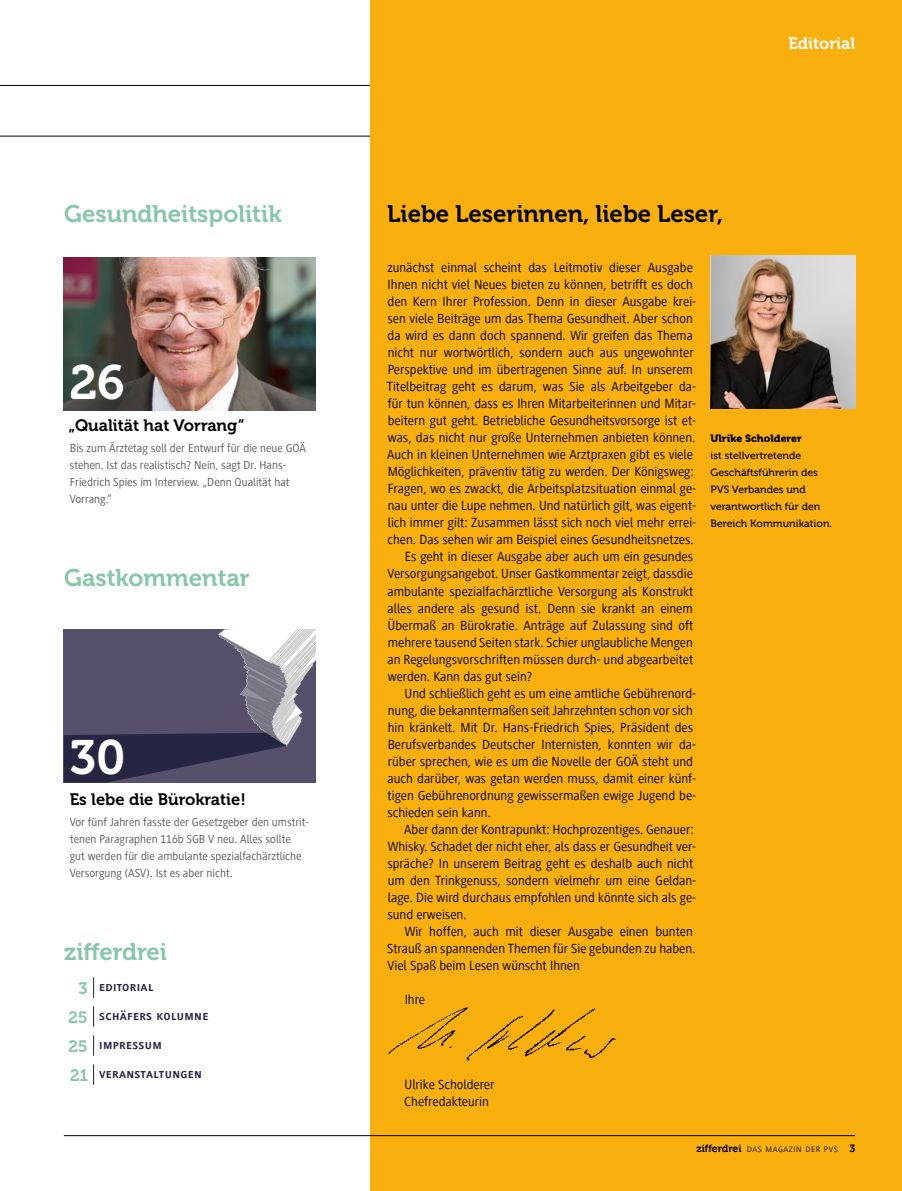
<style>
.page{position:relative;width:902px;height:1191px;background:#fff}
.page>*{position:absolute;margin:0;border:0;box-sizing:border-box;transform-origin:0 0}
.t1{font:48px "Museo 700";color:#fff}
.Rubrik{font:24px "Museo 700";color:#86c7a8}
.t2{font:24px "Museo 700";color:#000}
.Titel{font:16.5px "Museo 700";color:#000}
.RUBRIKTITEL{font:16.5px "Museo 700";color:#fff}
.Seitenzahl{font:16.5px "Museo 700";color:#86c7a8}
.Brot{font:13.65px/17px "Generis Sans Com";color:#000}
.Brot_ohne_Einzug{font:13.65px/17px "Generis Sans Com";color:#000}
.Unterrubrik{font:700 13.5px "Generis Sans Com";letter-spacing:.04em;color:#262542}
.Anleser{font:12px/17px "Generis Sans Com";color:#575756}
.Marginal{font:10.5px/17px "Museo 500";color:#000}
.Credit-Zeile{font:300 10.5px "Generis Sans Com";letter-spacing:.05em;color:#000}
.Credit-Zeile-2{font:10.5px "Museo 700";color:#000}
.s1{font-family:"Museo 900"}
.s2{font-family:"Museo 700";font-weight:400}
</style>
<div class="page">
<div style="left:370px;top:0;width:531px;height:1191px;background:#f9af0e"></div>
<img style="left:388px;top:1007px;width:228px;height:53px">
<img style="left:710px;top:255px;width:145px;height:153px">
<hr style="left:0;top:85px;width:370px;height:1px;background:#000">
<hr style="left:0;top:136px;width:370px;height:1px;background:#000">
<img style="left:64px;top:257px;width:251px;height:153px">
<svg style="left:64px;top:629px;width:252px;height:153px;background:#5e5a70"></svg>
<svg style="left:93px;top:977px;width:1px;height:20px"></svg>
<svg style="left:93px;top:1006px;width:1px;height:20px"></svg>
<svg style="left:93px;top:1035px;width:1px;height:20px"></svg>
<svg style="left:93px;top:1064px;width:1px;height:20px"></svg>
<hr style="left:64px;top:1135px;width:791px;height:1px;background:#000">
<p class="Rubrik" style="left:64px;top:200px;width:219px">Gesundheitspolitik</p>
<p class="t1" style="left:69px;top:356px;width:57px">26</p>
<p class="Titel" style="left:68px;top:415px;width:177px">„Qualität hat Vorrang“</p>
<p class="Anleser" style="left:70px;top:440px;width:238px">Bis zum Ärztetag soll der Entwurf für die neue GOÄ stehen. Ist das realistisch? Nein, sagt Dr. Hans-Friedrich Spies im Interview. „Denn Qualität hat Vorrang.“</p>
<p class="Rubrik" style="left:64px;top:564px;width:187px">Gastkommentar</p>
<p class="t1" style="left:69px;top:730px;width:58px">30</p>
<p class="Titel" style="left:70px;top:790px;width:178px">Es lebe die Bürokratie!</p>
<p class="Anleser" style="left:70px;top:814px;width:241px">Vor fünf Jahren fasste der Gesetzgeber den umstrit&shy;tenen Paragraphen 116b SGB V neu. Alles sollte<br>gut werden für die ambulante spezialfachärztliche Versorgung (ASV). Ist es aber nicht.</p>
<p class="Rubrik" style="left:64px;top:938px;width:104px">zifferdrei</p>
<p class="Seitenzahl" style="left:78px;top:979px;width:11px">3</p>
<p class="Unterrubrik" style="left:99px;top:979px;width:56px">Editorial</p>
<p class="Seitenzahl" style="left:68px;top:1008px;width:21px">25</p>
<p class="Unterrubrik" style="left:99px;top:1008px;width:111px">Schäfers Kolumne</p>
<p class="Seitenzahl" style="left:68px;top:1037px;width:21px">25</p>
<p class="Unterrubrik" style="left:99px;top:1037px;width:64px">Impressum</p>
<p class="Seitenzahl" style="left:70px;top:1066px;width:20px">21</p>
<p class="Unterrubrik" style="left:99px;top:1066px;width:104px">Veranstaltungen</p>
<p class="RUBRIKTITEL" style="left:788px;top:34px;width:68px">Editorial</p>
<p class="t2" style="left:387px;top:200px;width:337px">Liebe Leserinnen, liebe Leser,</p>
<p class="Brot_ohne_Einzug" style="left:387px;top:259px;width:311px">zunächst einmal scheint das Leitmotiv dieser Ausgabe Ihnen nicht viel Neues bieten zu können, betrifft es doch den Kern Ihrer Profession. Denn in dieser Ausgabe krei&shy;sen viele Beiträge um das Thema Gesundheit. Aber schon da wird es dann doch spannend. Wir greifen das Thema nicht nur wortwörtlich, sondern auch aus ungewohnter Perspektive und im übertragenen Sinne auf. In unserem Titelbeitrag geht es darum, was Sie als Arbeitgeber da&shy;für tun können, dass es Ihren Mitarbeiterinnen und Mitar&shy;beitern gut geht. Betriebliche Gesundheitsvorsorge ist et&shy;was, das nicht nur große Unternehmen anbieten können.<br>Auch in kleinen Unternehmen wie Arztpraxen gibt es viele Möglichkeiten, präventiv tätig zu werden. Der Königsweg:<br>Fragen, wo es zwackt, die Arbeitsplatzsituation einmal ge&shy;nau unter die Lupe nehmen. Und natürlich gilt, was eigent&shy;lich immer gilt: Zusammen lässt sich noch viel mehr errei&shy;chen. Das sehen wir am Beispiel eines Gesundheitsnetzes.</p>
<p class="Brot" style="left:387px;top:548px;width:307px;text-align:justify;text-indent:17px">Es geht in dieser Ausgabe aber auch um ein gesundes Versorgungsangebot. Unser Gastkommentar zeigt, dassdie ambulante spezialfachärztliche Versorgung als Konstrukt alles andere als gesund ist. Denn sie krankt an einem Übermaß an Bürokratie. Anträge auf Zulassung sind oft mehrere tausend Seiten stark. Schier unglaubliche Mengen an Regelungsvorschriften müssen durch- und abgearbeitet werden. Kann das gut sein?</p>
<p class="Brot" style="left:387px;top:684px;width:310px;text-indent:17px">Und schließlich geht es um eine amtliche Gebührenord&shy;nung, die bekanntermaßen seit Jahrzehnten schon vor sich hin kränkelt. Mit Dr. Hans-Friedrich Spies, Präsident des Berufsverbandes Deutscher Internisten, konnten wir da&shy;rüber sprechen, wie es um die Novelle der GOÄ steht und auch darüber, was getan werden muss, damit einer künf&shy;tigen Gebührenordnung gewissermaßen ewige Jugend be&shy;schieden sein kann.</p>
<p class="Brot" style="left:387px;top:820px;width:310px;text-indent:17px">Aber dann der Kontrapunkt: Hochprozentiges. Genauer:<br>Whisky. Schadet der nicht eher, als dass er Gesundheit ver&shy;spräche? In unserem Beitrag geht es deshalb auch nicht um den Trinkgenuss, sondern vielmehr um eine Geldan&shy;lage. Die wird durchaus empfohlen und könnte sich als ge&shy;sund erweisen.</p>
<p class="Brot" style="left:387px;top:923px;width:309px;text-indent:17px">Wir hoffen, auch mit dieser Ausgabe einen bunten<br>Strauß an spannenden Themen für Sie gebunden zu haben.<br>Viel Spaß beim Lesen wünscht Ihnen</p>
<p class="Brot_ohne_Einzug" style="left:404px;top:991px;width:22px">Ihre</p>
<p class="Marginal" style="left:710px;top:430px;width:123px"><span class="s1">Ulrike Scholderer<br></span>ist stellvertretende<br>Geschäftsführerin des<br>PVS Verbandes und verantwortlich für den<br>Bereich Kommunikation.</p>
<p class="Brot_ohne_Einzug" style="left:404px;top:1076px;width:91px">Ulrike Scholderer</p>
<p class="Brot_ohne_Einzug" style="left:404px;top:1093px;width:86px">Chefredakteurin</p>
<p class="Credit-Zeile" style="left:696px;top:1143px;width:141px"><span class="s2">zifferdrei</span> das Magazin der PVS</p>
<p class="Credit-Zeile-2" style="left:849px;top:1142px;width:7px">3</p>
</div>
